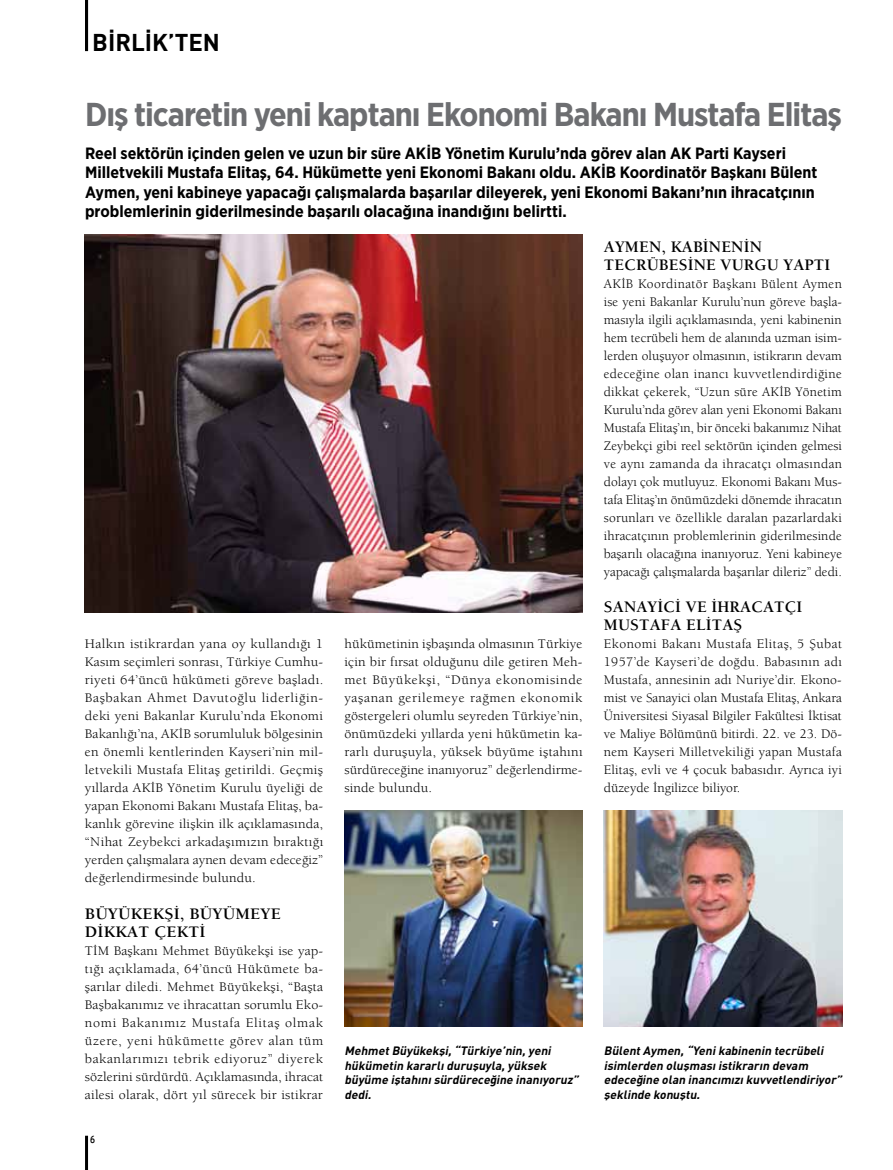
<style>
.page{position:relative;width:893px;height:1170px;background:#fff}
.page>*{position:absolute;margin:0;border:0;box-sizing:border-box;transform-origin:0 0}
.t1{font:700 33px "Gotham Narrow";letter-spacing:-.03em;color:#6d6e71}
.t2{font:24px "DINT Bold Tr";color:#000}
.t3{font:700 16.5px/18px "Berkeley";letter-spacing:.01em;color:#000}
.t4{font:700 16.5px/18px "Berkeley";letter-spacing:.01em;color:#000;scale:1.04 1}
.t5{font:700 16.35px/19.4px "Gotham Narrow";color:#000}
.t6{font:13.5px/18px "Berkeley Book Tr";letter-spacing:.005em;color:#000;text-align:justify;scale:1.04 1}
.t7{font:13.5px/18px "Berkeley Book Tr";letter-spacing:.005em;color:#000;text-align:justify}
.t8{font:italic 12px/14.4px "DINT Bold Tr";color:#000}
.t9{font:10.5px "Interstate Con T";color:#000}
</style>
<div class="page">
<hr style="left:85px;top:1135px;width:3px;height:34px;background:#000">
<hr style="left:85px;top:0;width:3px;height:51px;background:#000">
<img style="left:85px;top:234px;width:498px;height:378px">
<img style="left:344px;top:810px;width:239px;height:216px">
<img style="left:604px;top:810px;width:238px;height:216px">
<h2 class="t2" style="left:92px;top:27px;width:129px">BİRLİK’TEN</h2>
<h1 class="t1" style="left:85px;top:93px;width:758px">Dış ticaretin yeni kaptanı Ekonomi Bakanı Mustafa Elitaş</h1>
<p class="t5" style="left:85px;top:143px;width:734px">Reel sektörün içinden gelen ve uzun bir süre AKİB Yönetim Kurulu’nda görev alan AK Parti Kayseri Milletvekili Mustafa Elitaş, 64. Hükümette yeni Ekonomi Bakanı oldu. AKİB Koordinatör Başkanı Bülent Aymen, yeni kabineye yapacağı çalışmalarda başarılar dileyerek, yeni Ekonomi Bakanı’nın ihracatçının problemlerinin giderilmesinde başarılı olacağına inandığını belirtti.</p>
<p class="t6" style="left:85px;top:635px;width:231px">Halkın istikrardan yana oy kullandığı 1<br>Kasım seçimleri sonrası, Türkiye Cumhu&shy;riyeti 64’üncü hükümeti göreve başladı.<br>Başbakan Ahmet Davutoğlu liderliğin&shy;deki yeni Bakanlar Kurulu’nda Ekonomi Bakanlığı’na, AKİB sorumluluk bölgesinin en önemli kentlerinden Kayseri’nin mil&shy;letvekili Mustafa Elitaş getirildi. Geçmiş yıllarda AKİB Yönetim Kurulu üyeliği de yapan Ekonomi Bakanı Mustafa Elitaş, ba&shy;kanlık görevine ilişkin ilk açıklamasında, “Nihat Zeybekci arkadaşımızın bıraktığı yerden çalışmalara aynen devam edeceğiz” değerlendirmesinde bulundu.</p>
<p class="t4" style="left:85px;top:903px;width:190px">BÜYÜKEKŞİ, BÜYÜMEYE<br>DİKKAT ÇEKTİ</p>
<p class="t6" style="left:85px;top:941px;width:231px">TİM Başkanı Mehmet Büyükekşi ise yap&shy;tığı açıklamada, 64’üncü Hükümete ba&shy;şarılar diledi. Mehmet Büyükekşi, “Başta Başbakanımız ve ihracattan sorumlu Eko&shy;nomi Bakanımız Mustafa Elitaş olmak üzere, yeni hükümette görev alan tüm bakanlarımızı tebrik ediyoruz” diyerek sözlerini sürdürdü. Açıklamasında, ihracat ailesi olarak, dört yıl sürecek bir istikrar</p>
<p class="t9" style="left:90px;top:1133px;width:6px">6</p>
<p class="t6" style="left:344px;top:635px;width:231px">hükümetinin işbaşında olmasının Türkiye için bir fırsat olduğunu dile getiren Meh&shy;met Büyükekşi, “Dünya ekonomisinde yaşanan gerilemeye rağmen ekonomik göstergeleri olumlu seyreden Türkiye’nin, önümüzdeki yıllarda yeni hükümetin ka&shy;rarlı duruşuyla, yüksek büyüme iştahını sürdüreceğine inanıyoruz” değerlendirme&shy;sinde bulundu.</p>
<p class="t3" style="left:604px;top:237px;width:228px">AYMEN, KABİNENİN<br>TECRÜBESİNE VURGU YAPTI</p>
<p class="t7" style="left:604px;top:275px;width:240px">AKİB Koordinatör Başkanı Bülent Aymen ise yeni Bakanlar Kurulu’nun göreve başla&shy;masıyla ilgili açıklamasında, yeni kabinenin hem tecrübeli hem de alanında uzman isim&shy;lerden oluşuyor olmasının, istikrarın devam edeceğine olan inancı kuvvetlendirdiğine dikkat çekerek, “Uzun süre AKİB Yönetim Kurulu’nda görev alan yeni Ekonomi Bakanı Mustafa Elitaş’ın, bir önceki bakanımız Nihat Zeybekçi gibi reel sektörün içinden gelmesi ve aynı zamanda da ihracatçı olmasından dolayı çok mutluyuz. Ekonomi Bakanı Mus&shy;tafa Elitaş’ın önümüzdeki dönemde ihracatın sorunları ve özellikle daralan pazarlardaki ihracatçının problemlerinin giderilmesinde başarılı olacağına inanıyoruz. Yeni kabineye yapacağı çalışmalarda başarılar dileriz” dedi.</p>
<p class="t3" style="left:604px;top:597px;width:200px">SANAYİCİ VE İHRACATÇI<br>MUSTAFA ELİTAŞ</p>
<p class="t7" style="left:604px;top:635px;width:240px">Ekonomi Bakanı Mustafa Elitaş, 5 Şubat 1957’de Kayseri’de doğdu. Babasının adı Mustafa, annesinin adı Nuriye’dir. Ekono&shy;mist ve Sanayici olan Mustafa Elitaş, Ankara Üniversitesi Siyasal Bilgiler Fakültesi İktisat ve Maliye Bölümünü bitirdi. 22. ve 23. Dö&shy;nem Kayseri Milletvekiliği yapan Mustafa Elitaş, evli ve 4 çocuk babasıdır. Ayrıca iyi düzeyde İngilizce biliyor.</p>
<p class="t8" style="left:344px;top:1043px;width:238px">MehmetBüyükekşi,“Türkiye’nin,yeni hükümetin kararlıduruşuyla,yüksek büyüme iştahınısürdüreceğine inanıyoruz” dedi.</p>
<p class="t8" style="left:604px;top:1043px;width:242px">BülentAymen,“Yenikabinenin tecrübeli isimlerden oluşmasıistikrarın devam edeceğine olan inancımızıkuvvetlendiriyor” şeklinde konuştu.</p>
</div>
